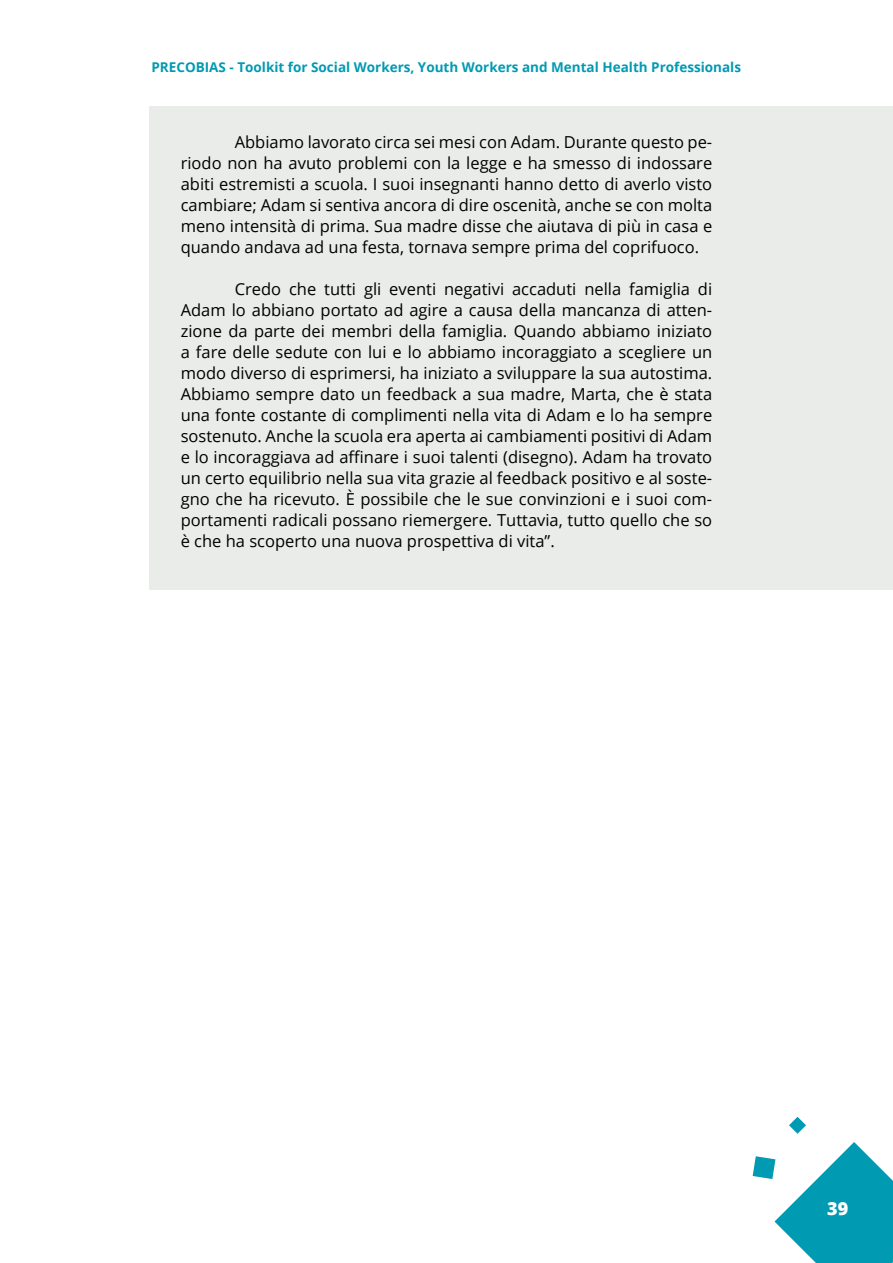
<style>
.page{position:relative;width:893px;height:1263px;background:#fff}
.page>*{position:absolute;margin:0;border:0;box-sizing:border-box;transform-origin:0 0}
.t1{font:800 18px "Open Sans";color:#fff}
.t2{font:16.5px/21px "Open Sans";color:#000;text-align:justify}
.t3{font:700 13.5px "Open Sans";color:#019ab3}
</style>
<div class="page">
<svg style="left:753px;top:1142px;width:140px;height:121px"></svg>
<svg style="left:789px;top:1117px;width:17px;height:17px"></svg>
<div style="left:149px;top:106px;width:744px;height:483px;background:#eaecea"></div>
<p class="t3" style="left:151px;top:58px;width:591px">PRECOBIAS - Toolkit for Social Workers, Youth Workers and Mental Health Professionals</p>
<p class="t2" style="left:181px;top:131px;width:533px;text-indent:54px">Abbiamo lavorato circa sei mesi con Adam. Durante questo pe&shy;riodo non ha avuto problemi con la legge e ha smesso di indossare abiti estremisti a scuola. I suoi insegnanti hanno detto di averlo visto cambiare; Adam si sentiva ancora di dire oscenità, anche se con molta meno intensità di prima. Sua madre disse che aiutava di più in casa e quando andava ad una festa, tornava sempre prima del coprifuoco.</p>
<p class="t2" style="left:181px;top:278px;width:533px;text-indent:54px">Credo che tutti gli eventi negativi accaduti nella famiglia di Adam lo abbiano portato ad agire a causa della mancanza di atten&shy;zione da parte dei membri della famiglia. Quando abbiamo iniziato a fare delle sedute con lui e lo abbiamo incoraggiato a scegliere un modo diverso di esprimersi, ha iniziato a sviluppare la sua autostima.<br>Abbiamo sempre dato un feedback a sua madre, Marta, che è stata una fonte costante di complimenti nella vita di Adam e lo ha sempre sostenuto. Anche la scuola era aperta ai cambiamenti positivi di Adam e lo incoraggiava ad affinare i suoi talenti (disegno). Adam ha trovato un certo equilibrio nella sua vita grazie al feedback positivo e al soste&shy;gno che ha ricevuto. È possibile che le sue convinzioni e i suoi com&shy;portamenti radicali possano riemergere. Tuttavia, tutto quello che so è che ha scoperto una nuova prospettiva di vita”.</p>
<p class="t1" style="left:827px;top:1194px;width:23px">39</p>
</div>
